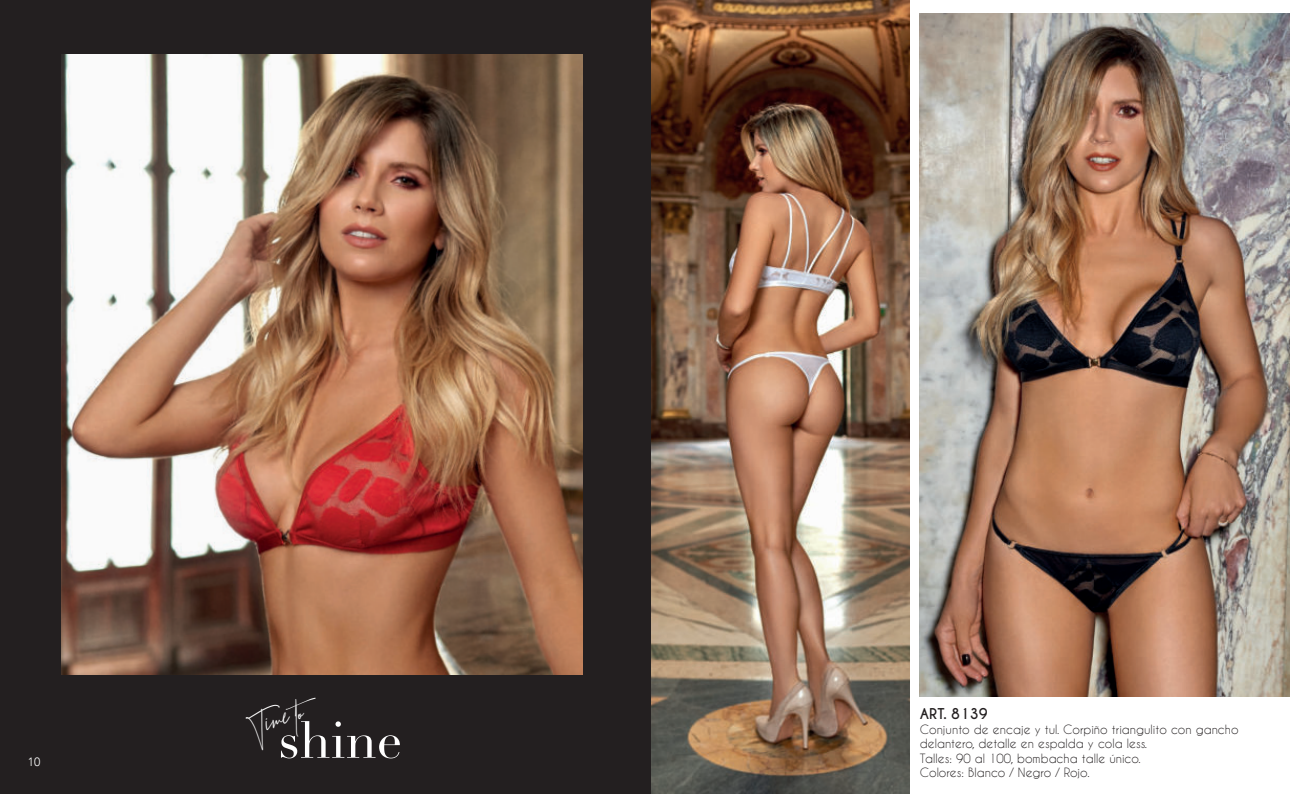
<style>
.page{position:relative;width:1304px;height:794px;background:#fff}
.page>*{position:absolute;margin:0;border:0;box-sizing:border-box;transform-origin:0 0}
.t1{font:50.8px "Didot";color:#fff}
.t2{font:32.3px "Prestige Signature Script Demo";color:#fff}
.t3{font:700 14px "Caviar Dreams";color:#231f20}
.t4{font:12px/14.4px "Caviar Dreams";color:#231f20}
.t5{font:300 12px "Avenir";color:#fff}
</style>
<div class="page">
<div style="left:0;top:0;width:652px;height:794px;background:#231f20"></div>
<img style="left:61px;top:55px;width:522px;height:619px">
<img style="left:652px;top:0;width:258px;height:794px">
<img style="left:920px;top:14px;width:370px;height:682px">
<p class="t5" style="left:28px;top:754px;width:14px">10</p>
<h2 class="t2" style="left:242px;top:703px;width:58px;rotate:-15deg">Time to</h2>
<h1 class="t1" style="left:278px;top:720px;width:126px">shine</h1>
<p class="t3" style="left:920px;top:706px;width:69px">ART. 8139</p>
<p class="t4" style="left:920px;top:722px;width:320px">Conjunto de encaje y tul. Corpiño triangulito con gancho delantero, detalle en espalda y cola less.<br>Talles: 90 al 100, bombacha talle único.<br>Colores: Blanco / Negro / Rojo.</p>
</div>
